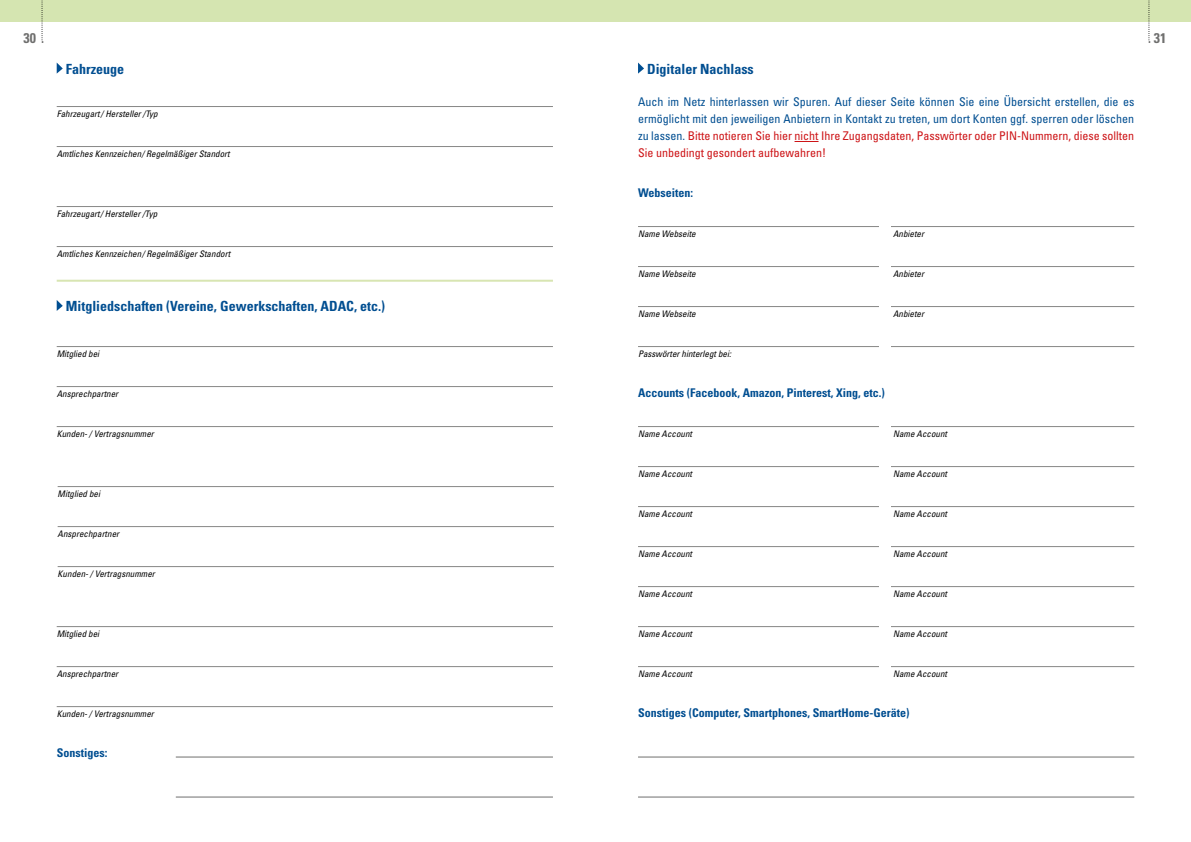
<style>
.page{position:relative;width:1191px;height:842px;background:#fff}
.page>*{position:absolute;margin:0;border:0;box-sizing:border-box;transform-origin:0 0}
.t1{font:700 condensed 14px "Univers";color:#004e91}
.t2{font:700 condensed 14px "Univers";color:#6f6f6e}
.t3{font:condensed 12px/17px "Univers";color:#004e91;text-align:justify}
.t4{font:700 condensed 12px "Univers";color:#004e91}
.t5{font:italic condensed 9px "Univers";color:#000}
.s1{color:#cd1316}
</style>
<div class="page">
<div style="left:0;top:0;width:1191px;height:21px;background:#d5e5b1"></div>
<svg style="left:42px;top:0;width:1px;height:43px"></svg>
<svg style="left:1148px;top:0;width:2px;height:43px"></svg>
<hr style="left:57px;top:106px;width:496px;height:1px;background:#878786">
<hr style="left:57px;top:146px;width:496px;height:1px;background:#878786">
<svg style="left:57px;top:63px;width:6px;height:11px"></svg>
<hr style="left:57px;top:206px;width:496px;height:1px;background:#878786">
<hr style="left:57px;top:246px;width:496px;height:1px;background:#878786">
<hr style="left:57px;top:346px;width:496px;height:1px;background:#878786">
<hr style="left:57px;top:386px;width:496px;height:1px;background:#878786">
<hr style="left:57px;top:426px;width:496px;height:1px;background:#878786">
<svg style="left:57px;top:300px;width:6px;height:11px"></svg>
<hr style="left:58px;top:486px;width:496px;height:1px;background:#878786">
<hr style="left:58px;top:526px;width:496px;height:1px;background:#878786">
<hr style="left:58px;top:566px;width:496px;height:1px;background:#878786">
<hr style="left:57px;top:626px;width:496px;height:1px;background:#878786">
<hr style="left:57px;top:666px;width:496px;height:1px;background:#878786">
<hr style="left:57px;top:706px;width:496px;height:1px;background:#878786">
<hr style="left:176px;top:757px;width:377px;height:1px;background:#6f6f6e">
<hr style="left:176px;top:797px;width:377px;height:1px;background:#6f6f6e">
<hr style="left:638px;top:226px;width:496px;height:1px;background:#878786">
<hr style="left:638px;top:266px;width:496px;height:1px;background:#878786">
<hr style="left:638px;top:306px;width:496px;height:1px;background:#878786">
<hr style="left:638px;top:346px;width:496px;height:1px;background:#878786">
<svg style="left:638px;top:63px;width:6px;height:11px"></svg>
<hr style="left:638px;top:426px;width:496px;height:1px;background:#878786">
<hr style="left:638px;top:466px;width:496px;height:1px;background:#878786">
<hr style="left:638px;top:506px;width:496px;height:1px;background:#878786">
<hr style="left:638px;top:546px;width:496px;height:1px;background:#878786">
<hr style="left:638px;top:586px;width:496px;height:1px;background:#878786">
<hr style="left:638px;top:626px;width:496px;height:1px;background:#878786">
<hr style="left:638px;top:666px;width:496px;height:1px;background:#878786">
<svg style="left:794px;top:141px;width:24px;height:1px"></svg>
<hr style="left:638px;top:757px;width:496px;height:1px;background:#6f6f6e">
<hr style="left:638px;top:797px;width:496px;height:1px;background:#6f6f6e">
<hr style="left:57px;top:280px;width:496px;height:2px;background:#d8e5b2">
<div style="left:879px;top:209px;width:11px;height:148px;background:#fff"></div>
<div style="left:879px;top:417px;width:11px;height:264px;background:#fff"></div>
<h1 class="t2" style="left:24px;top:29px;width:14px">30</h1>
<h1 class="t2" style="left:1153px;top:29px;width:14px">31</h1>
<h1 class="t1" style="left:66px;top:60px;width:60px">Fahrzeuge</h1>
<p class="t5" style="left:57px;top:108px;width:103px">Fahrzeugart / Hersteller /Typ</p>
<p class="t5" style="left:57px;top:148px;width:175px">Amtliches Kennzeichen/ Regelmäßiger Standort</p>
<p class="t5" style="left:57px;top:208px;width:102px">Fahrzeugart/ Hersteller /Typ</p>
<p class="t5" style="left:57px;top:248px;width:175px">Amtliches Kennzeichen/ Regelmäßiger Standort</p>
<h1 class="t1" style="left:66px;top:297px;width:321px">Mitgliedschaften (Vereine, Gewerkschaften, ADAC, etc.)</h1>
<p class="t5" style="left:57px;top:348px;width:44px">Mitglied bei</p>
<p class="t5" style="left:57px;top:388px;width:63px">Ansprechpartner</p>
<p class="t5" style="left:57px;top:428px;width:99px">Kunden- / Vertragsnummer</p>
<p class="t5" style="left:58px;top:488px;width:44px">Mitglied bei</p>
<p class="t5" style="left:58px;top:528px;width:63px">Ansprechpartner</p>
<p class="t5" style="left:58px;top:568px;width:99px">Kunden- / Vertragsnummer</p>
<p class="t5" style="left:57px;top:628px;width:44px">Mitglied bei</p>
<p class="t5" style="left:57px;top:668px;width:63px">Ansprechpartner</p>
<p class="t5" style="left:57px;top:708px;width:99px">Kunden- / Vertragsnummer</p>
<h2 class="t4" style="left:57px;top:745px;width:52px">Sonstiges:</h2>
<h1 class="t1" style="left:647px;top:60px;width:108px">Digitaler Nachlass</h1>
<p class="t3" style="left:638px;top:93px;width:498px">Auch im Netz hinterlassen wir Spuren. Auf dieser Seite können Sie eine Übersicht erstellen, die es ermöglicht mit den jeweiligen Anbietern in Kontakt zu treten, um dort Konten ggf. sperren oder löschen zu lassen. <span class="s1">Bitte notieren Sie hier nicht Ihre Zugangsdaten, Passwörter oder PIN-Nummern, diese sollten Sie unbedingt gesondert aufbewahren!</span></p>
<h2 class="t4" style="left:638px;top:185px;width:57px">Webseiten:</h2>
<p class="t5" style="left:638px;top:228px;width:59px">Name Webseite</p>
<p class="t5" style="left:893px;top:228px;width:32px">Anbieter</p>
<p class="t5" style="left:638px;top:268px;width:59px">Name Webseite</p>
<p class="t5" style="left:893px;top:268px;width:32px">Anbieter</p>
<p class="t5" style="left:638px;top:308px;width:59px">Name Webseite</p>
<p class="t5" style="left:893px;top:308px;width:32px">Anbieter</p>
<p class="t5" style="left:638px;top:348px;width:94px">Passwörter hinterlegt bei:</p>
<h2 class="t4" style="left:638px;top:385px;width:248px">Accounts (Facebook, Amazon, Pinterest, Xing, etc.)</h2>
<p class="t5" style="left:638px;top:428px;width:55px">Name Account</p>
<p class="t5" style="left:893px;top:428px;width:55px">Name Account</p>
<p class="t5" style="left:638px;top:468px;width:55px">Name Account</p>
<p class="t5" style="left:893px;top:468px;width:55px">Name Account</p>
<p class="t5" style="left:638px;top:508px;width:55px">Name Account</p>
<p class="t5" style="left:893px;top:508px;width:55px">Name Account</p>
<p class="t5" style="left:638px;top:548px;width:55px">Name Account</p>
<p class="t5" style="left:893px;top:548px;width:55px">Name Account</p>
<p class="t5" style="left:638px;top:588px;width:55px">Name Account</p>
<p class="t5" style="left:893px;top:588px;width:55px">Name Account</p>
<p class="t5" style="left:638px;top:628px;width:55px">Name Account</p>
<p class="t5" style="left:893px;top:628px;width:55px">Name Account</p>
<p class="t5" style="left:638px;top:668px;width:55px">Name Account</p>
<p class="t5" style="left:893px;top:668px;width:55px">Name Account</p>
<h2 class="t4" style="left:638px;top:705px;width:273px">Sonstiges (Computer, Smartphones, SmartHome-Geräte)</h2>
</div>
